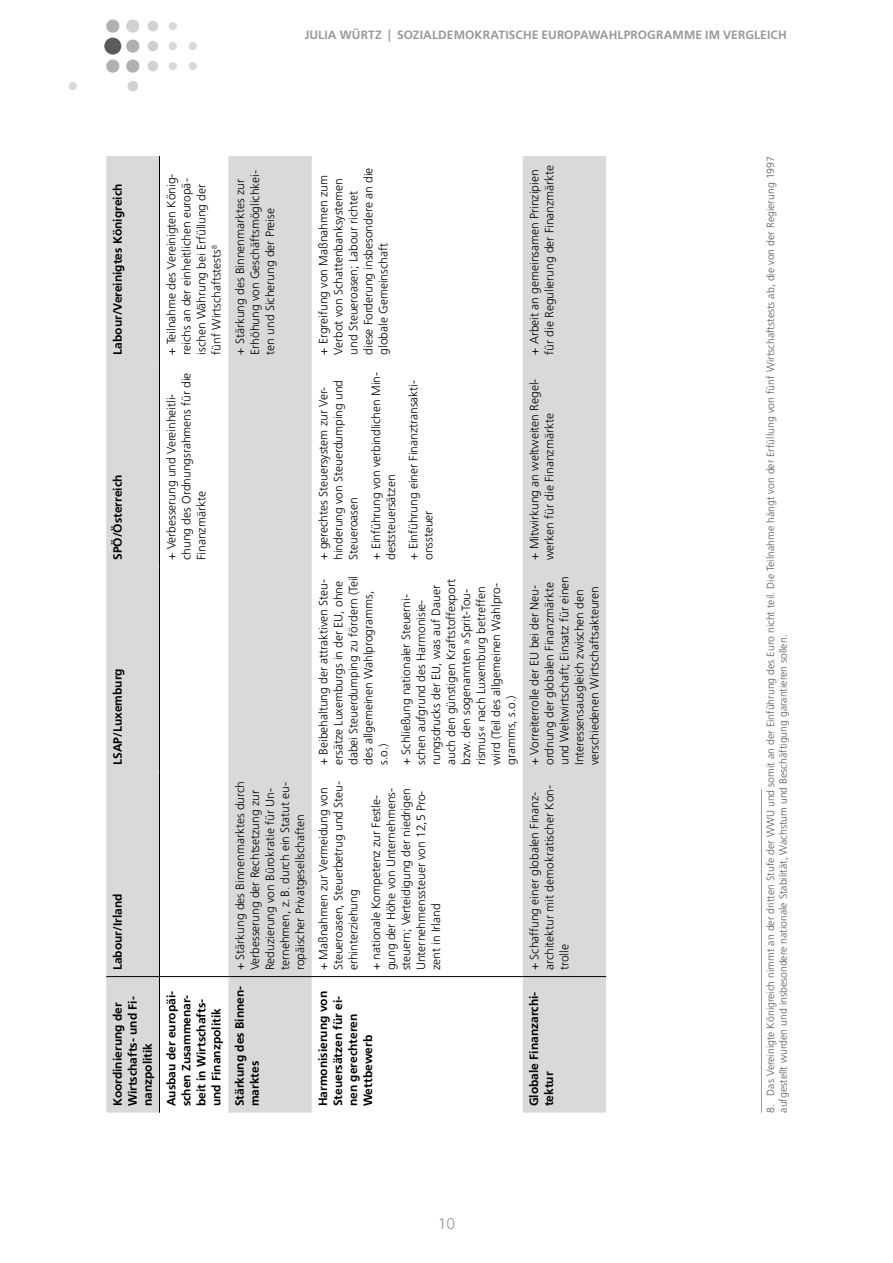
<style>
.page{position:relative;width:893px;height:1263px;background:#fff}
.page>*{position:absolute;margin:0;border:0;box-sizing:border-box;transform-origin:0 0}
.t1{font:300 15.75px "Frutiger CE";color:#989999}
._303_T_F{font:300 12px/15px "Frutiger CE";color:#000}
._302_T_K{font:700 12px/15px "Frutiger CE";color:#000}
.t2{font:700 12px "Frutiger CE";letter-spacing:.01em;color:#989999}
._380_Fussnote{font:300 10.5px/12.6px "Frutiger CE";color:#5b5b5a}
</style>
<div class="page">
<div style="left:104px;top:38px;width:17px;height:17px;background:#5b5b5a;border-radius:50%"></div>
<div style="left:69px;top:82px;width:8px;height:8px;background:#d9d9da;border-radius:50%"></div>
<div style="left:127px;top:81px;width:11px;height:10px;background:#d1d1d1;border-radius:50%"></div>
<div style="left:169px;top:22px;width:8px;height:8px;background:#d9d9da;border-radius:50%"></div>
<div style="left:147px;top:21px;width:11px;height:10px;background:#d1d1d1;border-radius:50%"></div>
<div style="left:189px;top:42px;width:8px;height:8px;background:#d9d9da;border-radius:50%"></div>
<div style="left:169px;top:42px;width:8px;height:8px;background:#d9d9da;border-radius:50%"></div>
<div style="left:147px;top:41px;width:11px;height:10px;background:#d1d1d1;border-radius:50%"></div>
<div style="left:189px;top:62px;width:8px;height:8px;background:#d9d9da;border-radius:50%"></div>
<div style="left:169px;top:62px;width:8px;height:8px;background:#d9d9da;border-radius:50%"></div>
<div style="left:147px;top:61px;width:11px;height:10px;background:#d1d1d1;border-radius:50%"></div>
<div style="left:126px;top:20px;width:13px;height:13px;background:#d1d1d1;border-radius:50%"></div>
<div style="left:106px;top:20px;width:13px;height:13px;background:#afb0b0;border-radius:50%"></div>
<div style="left:126px;top:39px;width:13px;height:14px;background:#afb0b0;border-radius:50%"></div>
<div style="left:126px;top:59px;width:13px;height:14px;background:#afb0b0;border-radius:50%"></div>
<div style="left:106px;top:59px;width:13px;height:14px;background:#afb0b0;border-radius:50%"></div>
<svg style="left:106px;top:156px;width:500px;height:957px"></svg>
<hr style="left:159px;top:976px;width:1px;height:137px;background:#000">
<hr style="left:159px;top:771px;width:1px;height:205px;background:#000">
<hr style="left:159px;top:566px;width:1px;height:205px;background:#000">
<hr style="left:159px;top:361px;width:1px;height:205px;background:#000">
<hr style="left:159px;top:156px;width:1px;height:205px;background:#000">
<hr style="left:106px;top:976px;width:53px;height:1px;background:#000">
<hr style="left:160px;top:976px;width:68px;height:1px;background:#000">
<hr style="left:228px;top:976px;width:84px;height:1px;background:#000">
<hr style="left:312px;top:976px;width:211px;height:1px;background:#000">
<hr style="left:523px;top:976px;width:83px;height:1px;background:#000">
<hr style="left:761px;top:789px;width:1px;height:324px;background:#989999">
<p class="t2" style="left:305px;top:28px;width:13px">JULIA</p>
<p class="t2" style="left:340px;top:28px;width:21px">WÜRTZ</p>
<p class="t2" style="left:388px;top:28px;width:24px">| SOZIAL</p>
<p class="t2" style="left:438px;top:28px;width:35px">DEMOKRATIS</p>
<p class="t2" style="left:515px;top:28px;width:43px">CHE EUROPAWA</p>
<p class="t2" style="left:609px;top:28px;width:17px">HLPRO</p>
<p class="t2" style="left:647px;top:28px;width:141px">GRAMME IM VERGLEICH</p>
<p class="_302_T_K" style="left:110px;top:355px;width:172px;rotate:-90deg">LABOUR/VEREINIGTES KÖNIGREICH</p>
<p class="_302_T_K" style="left:110px;top:560px;width:87px;rotate:-90deg">SPÖ/ÖSTERREICH</p>
<p class="_302_T_K" style="left:110px;top:765px;width:98px;rotate:-90deg">LSAP/LUXEMBURG</p>
<p class="_302_T_K" style="left:110px;top:970px;width:78px;rotate:-90deg">LABOUR/IRLAND</p>
<p class="_302_T_K" style="left:110px;top:1106px;width:111px;rotate:-90deg">KOORDINIERUNG DER<br>WIRTSCHAFTS- UND FI-<br>NANZPOLITIK</p>
<p class="_303_T_F" style="left:164px;top:355px;width:183px;rotate:-90deg">+ Teilnahme des Vereinigten König&shy;reichs an der einheitlichen europä&shy;ischen Währung bei Erfüllung der fünf Wirtschaftstests<sup>8</sup></p>
<p class="_303_T_F" style="left:164px;top:560px;width:189px;rotate:-90deg">+ Verbesserung und Vereinheitli&shy;chung des Ordnungsrahmens für die<br>Finanzmärkte</p>
<p class="_302_T_K" style="left:164px;top:1106px;width:117px;rotate:-90deg">AUSBAU DER EUROPÄI-<br>SCHEN ZUSAMMENAR-<br>BEIT IN WIRTSCHAFTS-<br>UND FINANZPOLITIK</p>
<p class="_303_T_F" style="left:232px;top:355px;width:186px;rotate:-90deg">+ Stärkung des Binnenmarktes zur<br>Erhöhung von Geschäftsmöglichkei&shy;ten und Sicherung der Preise</p>
<p class="_303_T_F" style="left:232px;top:970px;width:191px;rotate:-90deg">+ Stärkung des Binnenmarktes durch Verbesserung der Rechtsetzung zur Reduzierung von Bürokratie für Un&shy;ternehmen, z.B. durch ein Statut eu&shy;ropäischer Privatgesellschaften</p>
<p class="_302_T_K" style="left:232px;top:1106px;width:122px;rotate:-90deg">STÄRKUNG DES BINNEN-<br>MARKTES</p>
<p class="_303_T_F" style="left:316px;top:355px;width:188px;rotate:-90deg">+ Ergreifung von Maßnahmen zum<br>Verbot von Schattenbanksystemen und Steueroasen; Labour richtet diese Forderung insbesondere an die globale Gemeinschaft</p>
<p class="_303_T_F" style="left:316px;top:560px;width:181px;rotate:-90deg">+ gerechtes Steuersystem zur Ver&shy;hinderung von Steuerdumping und<br>Steueroasen</p>
<p class="_303_T_F" style="left:368px;top:560px;width:189px;rotate:-90deg">+ Einführung von verbindlichen Min&shy;deststeuersätzen</p>
<p class="_303_T_F" style="left:406px;top:560px;width:181px;rotate:-90deg">+ Einführung einer Finanztransakti&shy;onssteuer</p>
<p class="_303_T_F" style="left:316px;top:765px;width:191px;rotate:-90deg">+ Beibehaltung der attraktiven Steu&shy;ersätze Luxemburgs in der EU, ohne dabei Steuerdumping zu fördern (Teil des allgemeinen Wahlprogramms, s.o.)</p>
<p class="_303_T_F" style="left:398px;top:765px;width:187px;rotate:-90deg">+ Schließung nationaler Steuerni&shy;schen aufgrund des Harmonisie&shy;rungsdrucks der EU, was auf Dauer auch den günstigen Kraftstoffexport bzw. den sogenannten »Sprit-Tou&shy;rismus« nach Luxemburg betreffen wird (Teil des allgemeinen Wahlpro&shy;gramms, s.o.)</p>
<p class="_303_T_F" style="left:316px;top:970px;width:191px;rotate:-90deg">+ Maßnahmen zur Vermeidung von<br>Steueroasen, Steuerbetrug und Steu&shy;erhinterziehung</p>
<p class="_303_T_F" style="left:368px;top:970px;width:184px;rotate:-90deg">+ nationale Kompetenz zur Festle&shy;gung der Höhe von Unternehmens&shy;steuern; Verteidigung der niedrigen<br>Unternehmenssteuer von 12,5 Pro&shy;zent in Irland</p>
<p class="_302_T_K" style="left:315px;top:1106px;width:117px;rotate:-90deg">HARMONISIERUNG VON<br>STEUERSÄTZEN FÜR EI-<br>NEN GERECHTEREN<br>WETTBEWERB</p>
<p class="_303_T_F" style="left:527px;top:355px;width:192px;rotate:-90deg">+ Arbeit an gemeinsamen Prinzipien für die Regulierung der Finanzmärkte</p>
<p class="_380_Fussnote" style="left:764px;top:1113px;width:958px;rotate:-90deg">8. Das Vereinigte Königreich nimmt an der dritten Stufe der WWU und somit an der Einführung des Euro nicht teil. Die Teilnahme hängt von der Erfüllung von fünf Wirtschaftstests ab, die von der Regierung 1997 aufgestellt wurden und insbesondere nationale Stabilität, Wachstum und Beschäftigung garantieren sollen.</p>
<p class="_303_T_F" style="left:527px;top:560px;width:183px;rotate:-90deg">+ Mitwirkung an weltweiten Regel&shy;werken für die Finanzmärkte</p>
<p class="_303_T_F" style="left:527px;top:765px;width:191px;rotate:-90deg">+ Vorreiterrolle der EU bei der Neu&shy;ordnung der globalen Finanzmärkte und Weltwirtschaft; Einsatz für einen Interessensausgleich zwischen den verschiedenen Wirtschaftsakteuren</p>
<p class="_303_T_F" style="left:527px;top:970px;width:187px;rotate:-90deg">+ Schaffung einer globalen Finanz&shy;architektur mit demokratischer Kon&shy;trolle</p>
<p class="_302_T_K" style="left:526px;top:1106px;width:116px;rotate:-90deg">GLOBALE FINANZARCHI-<br>TEKTUR</p>
<h1 class="t1" style="left:438px;top:1214px;width:19px">10</h1>
</div>
